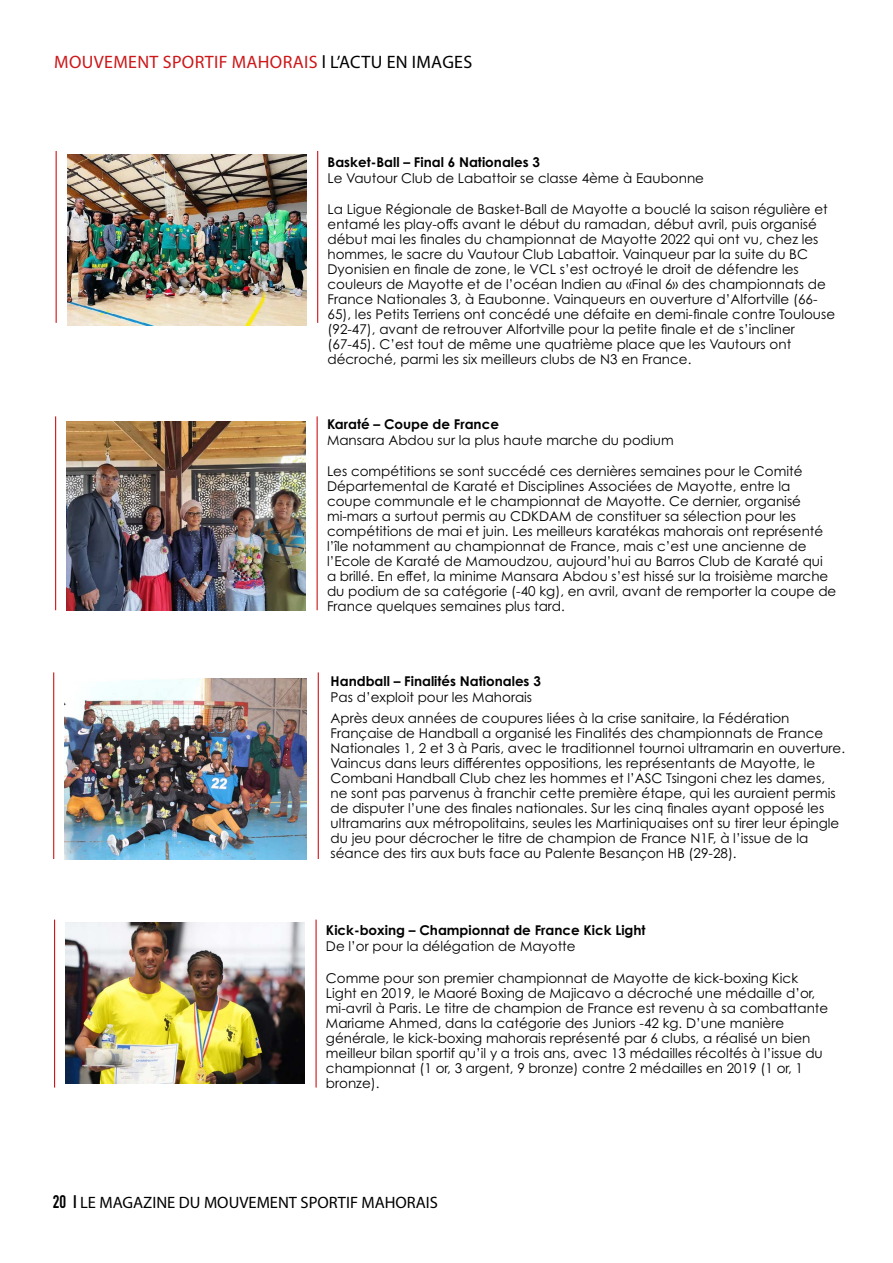
<style>
.page{position:relative;width:893px;height:1263px;background:#fff}
.page>*{position:absolute;margin:0;border:0;box-sizing:border-box;transform-origin:0 0}
.t1{font:18px "Myriad Pro";letter-spacing:.02em;color:#cd1719}
.t2{font:16.5px "Myriad Pro";color:#000}
.t3{font:13.5px/15px "Century Gothic Pro";color:#000}
.t4{font:700 13.5px "Century Gothic Pro";color:#000}
.s1{color:#000}
.s2{font-family:"DIN Condensed";font-weight:700;font-size:18px}
</style>
<div class="page">
<img style="left:66px;top:923px;width:239px;height:160px">
<hr style="left:54px;top:919px;width:1px;height:168px;background:#cd1719">
<hr style="left:315px;top:919px;width:2px;height:168px;background:#cd1719">
<img style="left:65px;top:678px;width:242px;height:182px">
<hr style="left:53px;top:672px;width:1px;height:187px;background:#cd1719">
<hr style="left:318px;top:672px;width:1px;height:187px;background:#cd1719">
<img style="left:67px;top:154px;width:239px;height:171px">
<hr style="left:56px;top:151px;width:1px;height:172px;background:#cd1719">
<hr style="left:317px;top:151px;width:1px;height:172px;background:#cd1719">
<img style="left:67px;top:421px;width:239px;height:189px">
<hr style="left:55px;top:416px;width:1px;height:194px;background:#cd1719">
<hr style="left:317px;top:416px;width:1px;height:194px;background:#cd1719">
<h1 class="t1" style="left:54px;top:50px;width:420px">MOUVEMENT SPORTIF MAHORAIS <span class="s1">l L’ACTU EN IMAGES</span></h1>
<p class="t4" style="left:328px;top:153px;width:214px">Basket-Ball – Final 6 Nationales 3</p>
<p class="t3" style="left:328px;top:170px;width:378px">Le Vautour Club de Labattoir se classe 4ème à Eaubonne</p>
<p class="t3" style="left:328px;top:201px;width:509px">La Ligue Régionale de Basket-Ball de Mayotte a bouclé la saison régulière et entamé les play-offs avant le début du ramadan, début avril, puis organisé début mai les finales du championnat de Mayotte 2022 qui ont vu, chez les hommes, le sacre du Vautour Club Labattoir. Vainqueur par la suite du BC Dyonisien en finale de zone, le VCL s’est octroyé le droit de défendre les couleurs de Mayotte et de l’océan Indien au «Final 6» des championnats de France Nationales 3, à Eaubonne. Vainqueurs en ouverture d’Alfortville (66- 65), les Petits Terriens ont concédé une défaite en demi-finale contre Toulouse (92-47), avant de retrouver Alfortville pour la petite finale et de s’incliner (67-45). C’est tout de même une quatrième place que les Vautours ont décroché, parmi les six meilleurs clubs de N3 en France.</p>
<p class="t4" style="left:327px;top:415px;width:173px">Karaté – Coupe de France</p>
<p class="t3" style="left:327px;top:433px;width:348px">Mansara Abdou sur la plus haute marche du podium</p>
<p class="t3" style="left:327px;top:464px;width:511px">Les compétitions se sont succédé ces dernières semaines pour le Comité Départemental de Karaté et Disciplines Associées de Mayotte, entre la coupe communale et le championnat de Mayotte. Ce dernier, organisé mi-mars a surtout permis au CDKDAM de constituer sa sélection pour les compétitions de mai et juin. Les meilleurs karatékas mahorais ont représenté l’île notamment au championnat de France, mais c’est une ancienne de l’Ecole de Karaté de Mamoudzou, aujourd’hui au Barros Club de Karaté qui<br>a brillé. En effet, la minime Mansara Abdou s’est hissé sur la troisième marche du podium de sa catégorie (-40 kg), en avril, avant de remporter la coupe de France quelques semaines plus tard.</p>
<p class="t4" style="left:331px;top:672px;width:212px">Handball – Finalités Nationales 3</p>
<p class="t3" style="left:331px;top:686px;width:460px;line-height:21px">Pas d’exploit pour les Mahorais<br>Après deux années de coupures liées à la crise sanitaire, la Fédération</p>
<p class="t3" style="left:331px;top:725px;width:516px">Française de Handball a organisé les Finalités des championnats de France Nationales 1, 2 et 3 à Paris, avec le traditionnel tournoi ultramarin en ouverture.<br>Vaincus dans leurs différentes oppositions, les représentants de Mayotte, le Combani Handball Club chez les hommes et l’ASC Tsingoni chez les dames, ne sont pas parvenus à franchir cette première étape, qui les auraient permis de disputer l’une des finales nationales. Sur les cinq finales ayant opposé les ultramarins aux métropolitains, seules les Martiniquaises ont su tirer leur épingle du jeu pour décrocher le titre de champion de France N1F, à l’issue de la séance des tirs aux buts face au Palente Besançon HB (29-28).</p>
<p class="t4" style="left:326px;top:922px;width:321px">Kick-boxing – Championnat de France Kick Light</p>
<p class="t3" style="left:326px;top:939px;width:251px">De l’or pour la délégation de Mayotte</p>
<p class="t3" style="left:326px;top:970px;width:504px">Comme pour son premier championnat de Mayotte de kick-boxing Kick Light en 2019, le Maoré Boxing de Majicavo a décroché une médaille d’or, mi-avril à Paris. Le titre de champion de France est revenu à sa combattante Mariame Ahmed, dans la catégorie des Juniors -42 kg. D’une manière générale, le kick-boxing mahorais représenté par 6 clubs, a réalisé un bien meilleur bilan sportif qu’il y a trois ans, avec 13 médailles récoltés à l’issue du championnat (1 or, 3 argent, 9 bronze) contre 2 médailles en 2019 (1 or, 1 bronze).</p>
<p class="t2" style="left:53px;top:1192px;width:387px"><span class="s2">20 I</span> LE MAGAZINE DU MOUVEMENT SPORTIF MAHORAIS</p>
</div>
